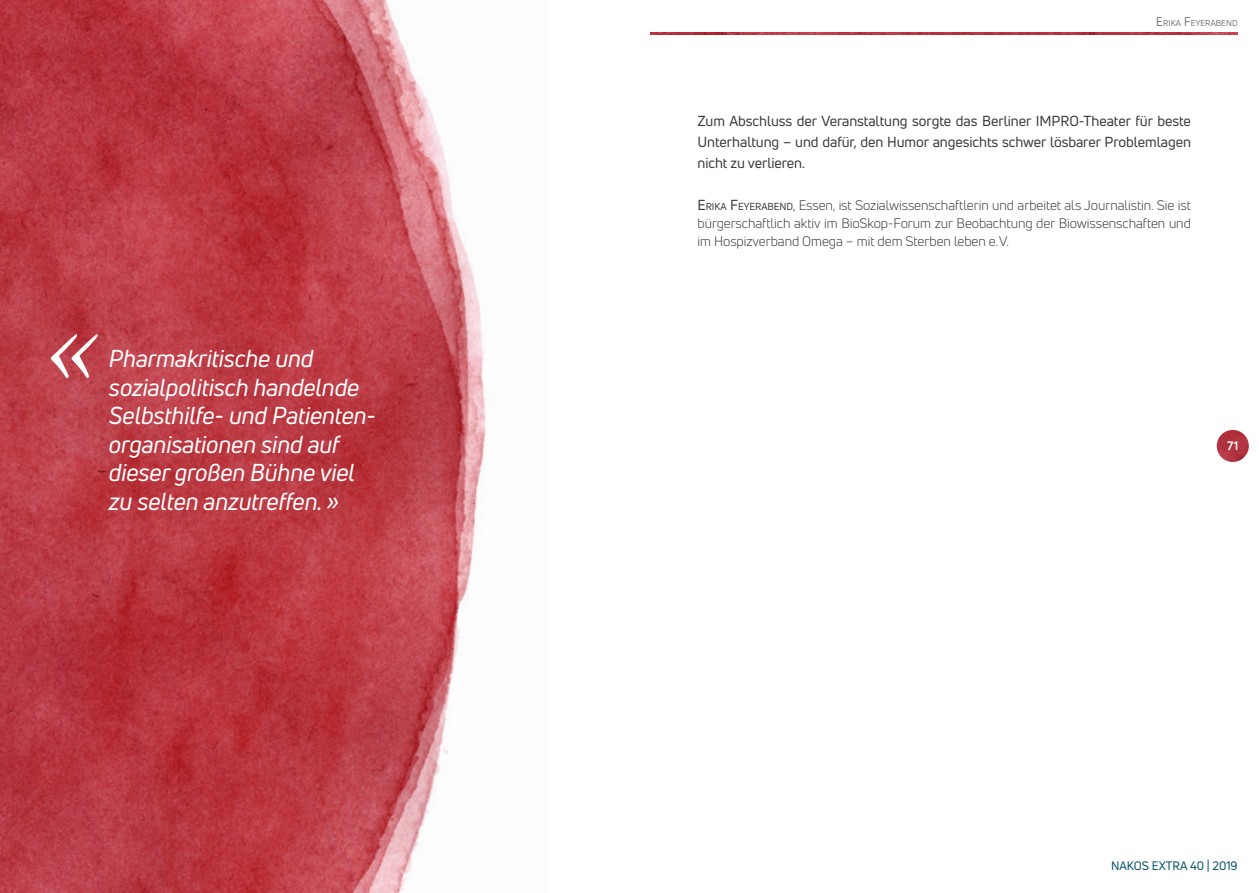
<style>
.page{position:relative;width:1259px;height:893px;background:#fff}
.page>*{position:absolute;margin:0;border:0;box-sizing:border-box;transform-origin:0 0}
.t1{font:italic 24px/28.5px "Uni Neue";letter-spacing:-.005em;color:#fff}
.t2{font:14.25px/21px "Uni Neue";letter-spacing:-.005em;color:#3a3a39;text-align:justify}
.t3{font:13.5px/18px "Uni Neue";letter-spacing:-.005em;color:#3a3a39;text-align:justify}
.t4{font:12px "Uni Neue";color:#004f65}
.t5{font:700 12px "Uni Neue";color:#fff}
.t6{font:8.4px "Uni Neue";letter-spacing:.015em;color:#3a3a39}
.s1{font-size:12px}
.s2{font-size:14.25px}
.s3{font-size:10.05px}
</style>
<div class="page">
<img style="left:651px;top:33px;width:586px;height:1px">
<img style="left:1216px;top:430px;width:32px;height:32px;border-radius:16px">
<img style="left:0;top:0;width:486px;height:893px">
<svg style="left:51px;top:334px;width:47px;height:44px"></svg>
<h1 class="t1" style="left:109px;top:344px;width:268px">Pharmakritische und sozialpolitisch handelnde<br>Selbsthilfe- und Patienten&shy;organisationen sind auf dieser großen Bühne viel zu selten anzutreffen. »</h1>
<p class="t6" style="left:1156px;top:18px;width:82px"><span class="s1">E</span>RIKA <span class="s1">F</span>EYERABEND</p>
<p class="t2" style="left:697px;top:110px;width:495px">Zum Abschluss der Veranstaltung sorgte das Berliner IMPRO-Theater für beste Unterhaltung – und dafür, den Humor angesichts schwer lösbarer Problemlagen nicht zu verlieren.</p>
<p class="t3" style="left:697px;top:196px;width:495px"><span class="s2">E</span> <span class="s3">RIKA</span> <span class="s2">F</span><span class="s3">EYERABEND</span>, Essen, ist Sozialwissenschaftlerin und arbeitet als Journalistin. Sie ist bürgerschaftlich aktiv im BioSkop-Forum zur Beobachtung der Biowissenschaften und im Hospizverband Omega – mit dem Sterben leben e.V.</p>
<p class="t5" style="left:1227px;top:438px;width:12px">71</p>
<p class="t4" style="left:1111px;top:859px;width:128px">NAKOS EXTRA 40 | 2019</p>
</div>
